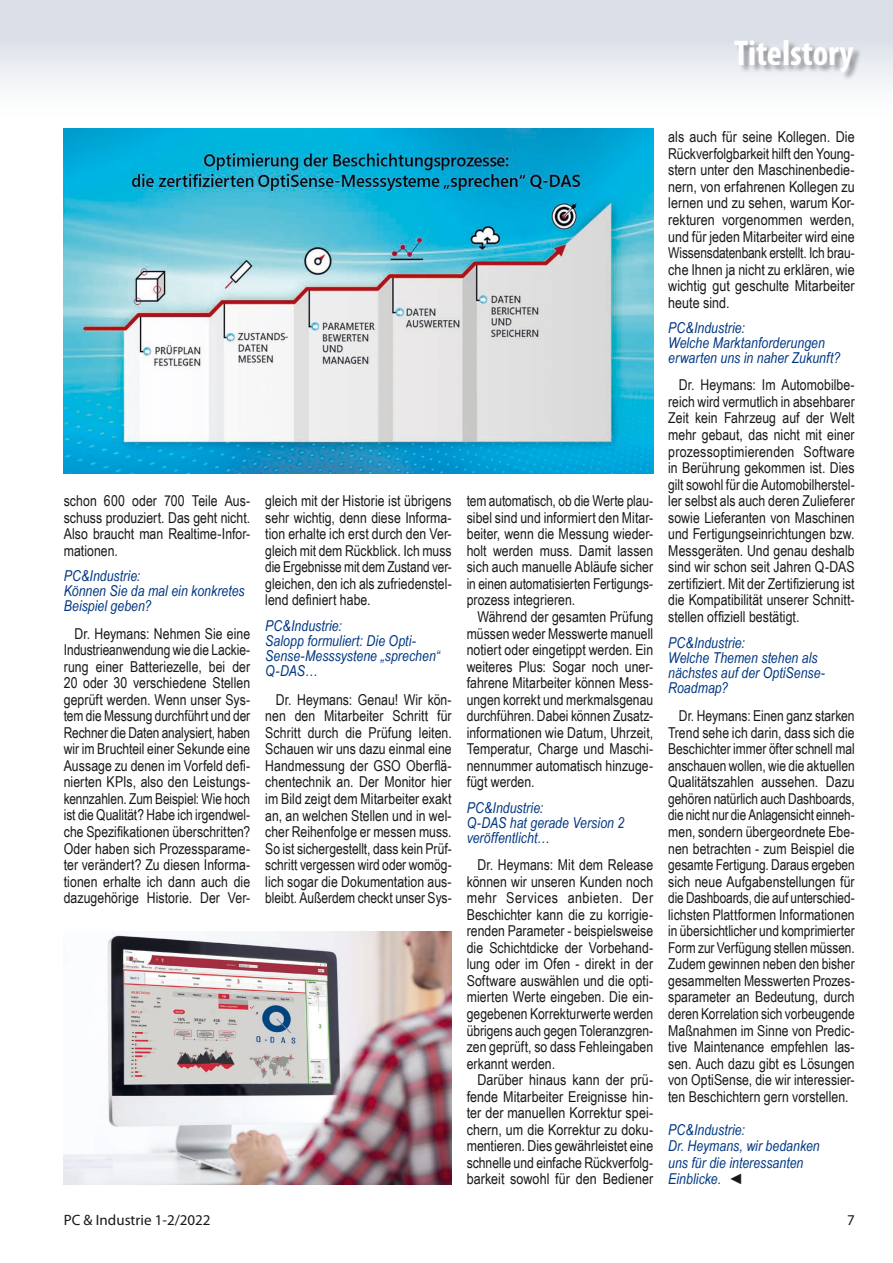
<style>
.page{position:relative;width:893px;height:1263px;background:#fff}
.page>*{position:absolute;margin:0;border:0;box-sizing:border-box;transform-origin:0 0}
.t1{font:700 condensed 36px "Myriad Pro";letter-spacing:-.005em;color:#fff}
.t2{font:15px/16.5px "Arial Narrow";color:#1a171c;text-align:justify}
.t3{font:italic 15px/15px "Arial Narrow";color:#003883}
.t4{font:15px "Myriad Pro";color:#1a171c}
.s1{font-style:normal;color:#1a171c}
</style>
<div class="page">
<div style="left:0;top:0;width:893px;height:128px;background:linear-gradient(to bottom,#d2d8e2,#fff)"></div>
<div style="left:735px;top:41px;width:127px;height:41px;background:#1a171c;opacity:.4"></div>
<img style="left:64px;top:932px;width:388px;height:252px">
<img style="left:64px;top:128px;width:589px;height:345px">
<h1 class="t1" style="left:734px;top:30px;width:121px">Titelstory</h1>
<p class="t2" style="left:64px;top:492px;width:188px">schon 600 oder 700 Teile Aus&shy;schuss produziert. Das geht nicht.<br>Also braucht man Realtime-Infor&shy;mationen.</p>
<p class="t3" style="left:64px;top:568px;width:182px">PC&amp;Industrie:<br>Können Sie da mal ein konkretes<br>Beispiel geben?</p>
<p class="t2" style="left:64px;top:624px;width:188px;text-indent:11px">Dr. Heymans: Nehmen Sie eine Industrieanwendung wie die Lackie&shy;rung einer Batteriezelle, bei der 20 oder 30 verschiedene Stellen geprüft werden. Wenn unser Sys&shy;tem die Messung durchführt und der Rechner die Daten analysiert, haben wir im Bruchteil einer Sekunde eine Aussage zu denen im Vorfeld defi&shy;nierten KPIs, also den Leistungs&shy;kennzahlen. Zum Beispiel: Wie hoch ist die Qualität? Habe ich irgendwel&shy;che Spezifikationen überschritten?<br>Oder haben sich Prozessparame&shy;ter verändert? Zu diesen Informa&shy;tionen erhalte ich dann auch die dazugehörige Historie. Der Ver-</p>
<p class="t2" style="left:265px;top:492px;width:188px">gleich mit der Historie ist übrigens sehr wichtig, denn diese Informa&shy;tion erhalte ich erst durch den Ver&shy;gleich mit dem Rückblick. Ich muss die Ergebnisse mit dem Zustand ver&shy;gleichen, den ich als zufriedenstel&shy;lend definiert habe.</p>
<p class="t3" style="left:265px;top:618px;width:176px">PC&amp;Industrie:<br>Salopp formuliert: Die Opti-<br>Sense-Messsystene „sprechen“<br>Q-DAS…</p>
<p class="t2" style="left:265px;top:691px;width:188px;text-indent:11px">Dr. Heymans: Genau! Wir kön&shy;nen den Mitarbeiter Schritt für Schritt durch die Prüfung leiten.<br>Schauen wir uns dazu einmal eine Handmessung der GSO Oberflä&shy;chentechnik an. Der Monitor hier im Bild zeigt dem Mitarbeiter exakt an, an welchen Stellen und in wel&shy;cher Reihenfolge er messen muss.<br>So ist sichergestellt, dass kein Prüf&shy;schritt vergessen wird oder womög&shy;lich sogar die Dokumentation aus&shy;bleibt. Außerdem checkt unser Sys-</p>
<p class="t2" style="left:467px;top:492px;width:188px">tem automatisch, ob die Werte plau&shy;sibel sind und informiert den Mitar&shy;beiter, wenn die Messung wieder&shy;holt werden muss. Damit lassen sich auch manuelle Abläufe sicher in einen automatisierten Fertigungs&shy;prozess integrieren.</p>
<p class="t2" style="left:467px;top:608px;width:188px;text-indent:11px">Während der gesamten Prüfung müssen weder Messwerte manuell notiert oder eingetippt werden. Ein weiteres Plus: Sogar noch uner&shy;fahrene Mitarbeiter können Mess&shy;ungen korrekt und merkmalsgenau durchführen. Dabei können Zusatz&shy;informationen wie Datum, Uhrzeit, Temperatur, Charge und Maschi&shy;nennummer automatisch hinzuge&shy;fügt werden.</p>
<p class="t3" style="left:467px;top:800px;width:159px">PC&amp;Industrie:<br>Q-DAS hat gerade Version 2 veröffentlicht…</p>
<p class="t2" style="left:467px;top:856px;width:188px;text-indent:11px">Dr. Heymans: Mit dem Release können wir unseren Kunden noch mehr Services anbieten. Der Beschichter kann die zu korrigie&shy;renden Parameter - beispielsweise die Schichtdicke der Vorbehand&shy;lung oder im Ofen - direkt in der Software auswählen und die opti&shy;mierten Werte eingeben. Die ein&shy;gegebenen Korrekturwerte werden übrigens auch gegen Toleranzgren&shy;zen geprüft, so dass Fehleingaben erkannt werden.</p>
<p class="t2" style="left:467px;top:1071px;width:188px;text-indent:11px">Darüber hinaus kann der prü&shy;fende Mitarbeiter Ereignisse hin&shy;ter der manuellen Korrektur spei&shy;chern, um die Korrektur zu doku&shy;mentieren. Dies gewährleistet eine schnelle und einfache Rückverfolg&shy;barkeit sowohl für den Bediener</p>
<p class="t2" style="left:668px;top:128px;width:188px">als auch für seine Kollegen. Die Rückverfolgbarkeit hilft den Young&shy;stern unter den Maschinenbedie&shy;nern, von erfahrenen Kollegen zu lernen und zu sehen, warum Kor&shy;rekturen vorgenommen werden, und für jeden Mitarbeiter wird eine Wissensdatenbank erstellt. Ich brau&shy;che Ihnen ja nicht zu erklären, wie wichtig gut geschulte Mitarbeiter heute sind.</p>
<p class="t3" style="left:668px;top:320px;width:174px">PC&amp;Industrie:<br>Welche Marktanforderungen erwarten uns in naher Zukunft?</p>
<p class="t2" style="left:668px;top:376px;width:188px;text-indent:11px">Dr. Heymans: Im Automobilbe&shy;reich wird vermutlich in absehbarer Zeit kein Fahrzeug auf der Welt mehr gebaut, das nicht mit einer prozessoptimierenden Software in Berührung gekommen ist. Dies gilt sowohl für die Automobilherstel&shy;ler selbst als auch deren Zulieferer sowie Lieferanten von Maschinen und Fertigungseinrichtungen bzw.<br>Messgeräten. Und genau deshalb sind wir schon seit Jahren Q-DAS zertifiziert. Mit der Zertifizierung ist die Kompatibilität unserer Schnitt&shy;stellen offiziell bestätigt.</p>
<p class="t3" style="left:668px;top:634px;width:158px">PC&amp;Industrie:<br>Welche Themen stehen als nächstes auf der OptiSense-<br>Roadmap?</p>
<p class="t2" style="left:668px;top:707px;width:188px;text-indent:11px">Dr. Heymans: Einen ganz starken Trend sehe ich darin, dass sich die Beschichter immer öfter schnell mal anschauen wollen, wie die aktuellen Qualitätszahlen aussehen. Dazu gehören natürlich auch Dashboards, die nicht nur die Anlagensicht einneh&shy;men, sondern übergeordnete Ebe&shy;nen betrachten - zum Beispiel die gesamte Fertigung. Daraus ergeben sich neue Aufgabenstellungen für die Dashboards, die auf unterschied&shy;lichsten Plattformen Informationen in übersichtlicher und komprimierter Form zur Verfügung stellen müssen.<br>Zudem gewinnen neben den bisher gesammelten Messwerten Prozes&shy;sparameter an Bedeutung, durch deren Korrelation sich vorbeugende Maßnahmen im Sinne von Predic&shy;tive Maintenance empfehlen las&shy;sen. Auch dazu gibt es Lösungen von OptiSense, die wir interessier&shy;ten Beschichtern gern vorstellen.</p>
<p class="t3" style="left:668px;top:1121px;width:153px;line-height:16.5px">PC&amp;Industrie:<br>Dr. Heymans, wir bedanken uns für die interessanten<br>Einblicke. <span class="s1">◄</span></p>
<p class="t4" style="left:64px;top:1210px;width:148px">PC &amp; Industrie 1-2/2022</p>
<p class="t4" style="left:847px;top:1210px;width:9px">7</p>
</div>
